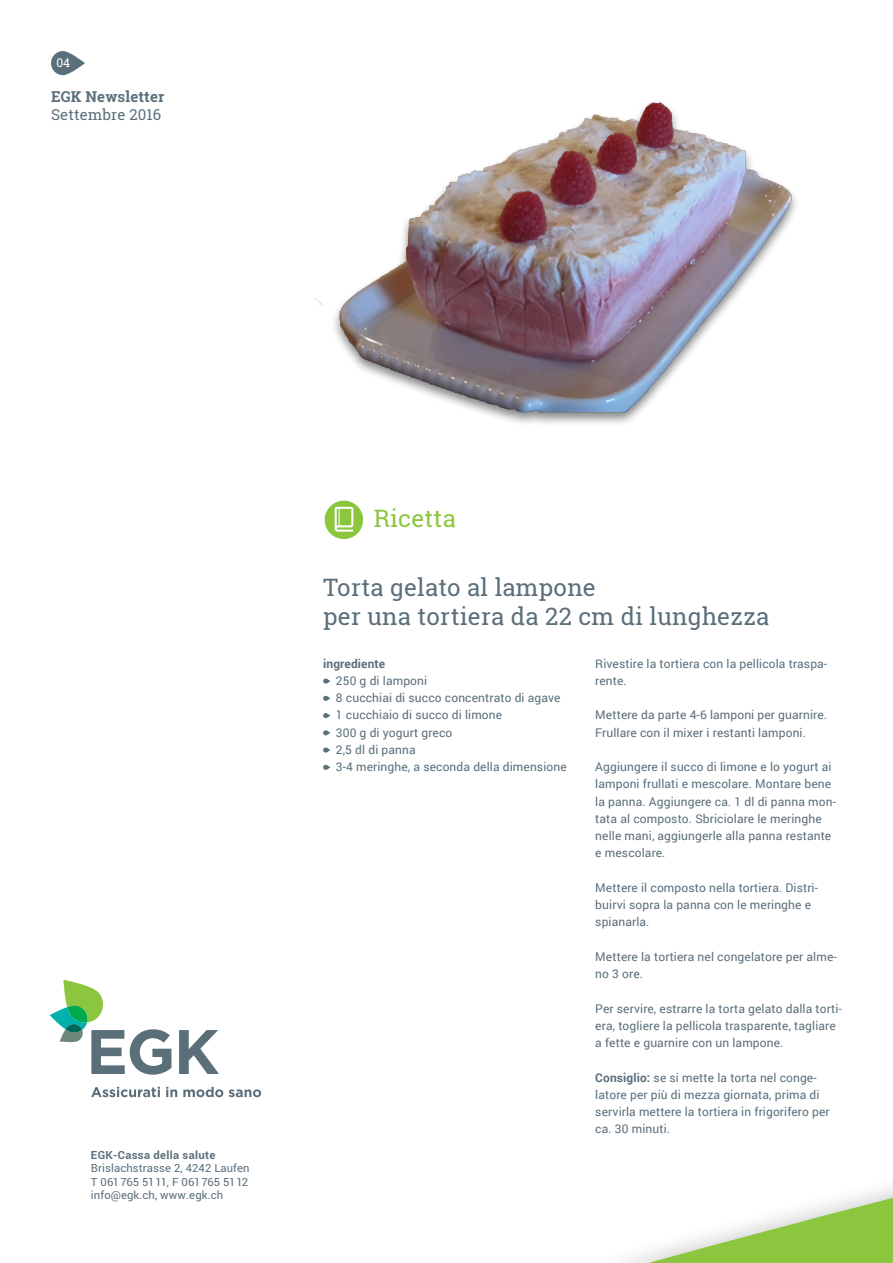
<style>
.page{position:relative;width:893px;height:1263px;background:#fff}
.page>*{position:absolute;margin:0;border:0;box-sizing:border-box;transform-origin:0 0}
.Lead{font:24px "Roboto Slab";letter-spacing:.01em;color:#5b6f7b}
.Lead-2{font:24px "Roboto Slab";letter-spacing:.01em;color:#8bc63e}
.t1{font:700 15px "Roboto Slab";letter-spacing:.01em;color:#5b6f7b}
.t2{font:15px "Roboto Slab";letter-spacing:.01em;color:#5b6f7b}
.Lauftext{font:12px/17.2px "Roboto";letter-spacing:.01em;color:#5b6f7b}
.Lauftext-2{font:700 12px "Roboto";letter-spacing:.01em;color:#5b6f7b}
.t3{font:12px "Roboto Slab";color:#fff}
.t4{font:11.25px/13.5px "Roboto";letter-spacing:.01em;color:#5b6f7b}
.s1{font-weight:700}
</style>
<div class="page">
<svg style="left:626px;top:1194px;width:267px;height:69px"></svg>
<img style="left:314px;top:102px;width:482px;height:322px">
<svg style="left:51px;top:51px;width:34px;height:24px"></svg>
<div style="left:325px;top:501px;width:38px;height:38px;background:#8bc63e;border-radius:50%"></div>
<svg style="left:335px;top:507px;width:18px;height:25px"></svg>
<svg style="left:91px;top:1087px;width:69px;height:10px"></svg>
<svg style="left:166px;top:1087px;width:11px;height:10px"></svg>
<svg style="left:183px;top:1087px;width:40px;height:10px"></svg>
<svg style="left:229px;top:1089px;width:32px;height:8px"></svg>
<svg style="left:50px;top:980px;width:121px;height:95px"></svg>
<svg style="left:179px;top:1030px;width:40px;height:44px"></svg>
<svg style="left:323px;top:678px;width:7px;height:6px"></svg>
<svg style="left:323px;top:696px;width:7px;height:5px"></svg>
<svg style="left:323px;top:713px;width:7px;height:5px"></svg>
<svg style="left:323px;top:730px;width:7px;height:5px"></svg>
<svg style="left:323px;top:747px;width:7px;height:6px"></svg>
<svg style="left:323px;top:765px;width:7px;height:5px"></svg>
<p class="t3" style="left:56px;top:54px;width:15px">04</p>
<p class="t1" style="left:51px;top:86px;width:115px">EGK Newsletter</p>
<p class="t2" style="left:51px;top:104px;width:112px">Settembre 2016</p>
<p class="t4" style="left:91px;top:1148px;width:160px"><span class="s1">EGK-Cassa della salute<br></span>Brislachstrasse 2, 4242 Laufen<br>T 061 765 5111, F 061 765 5112 info@egk.ch, www.egk.ch</p>
<p class="Lead-2" style="left:374px;top:502px;width:84px">Ricetta</p>
<p class="Lead" style="left:323px;top:571px;width:274px">Torta gelato al lampone</p>
<p class="Lead" style="left:323px;top:599px;width:448px">per una tortiera da 22 cm di lunghezza</p>
<p class="Lauftext-2" style="left:323px;top:655px;width:64px">ingrediente</p>
<p class="Lauftext" style="left:336px;top:671px;width:93px">250 g di lamponi</p>
<p class="Lauftext" style="left:336px;top:689px;width:226px">8 cucchiai di succo concentrato di agave</p>
<p class="Lauftext" style="left:336px;top:706px;width:168px">1 cucchiaio di succo di limone</p>
<p class="Lauftext" style="left:336px;top:723px;width:118px">300 g di yogurt greco</p>
<p class="Lauftext" style="left:336px;top:740px;width:81px">2,5 dl di panna</p>
<p class="Lauftext" style="left:336px;top:758px;width:232px">3-4 meringhe, a seconda della dimensione</p>
<p class="Lauftext" style="left:595px;top:654px;width:233px">Rivestire la tortiera con la pellicola traspa&shy;rente.</p>
<p class="Lauftext" style="left:595px;top:706px;width:233px">Mettere da parte 4-6 lamponi per guarnire.<br>Frullare con il mixer i restanti lamponi.</p>
<p class="Lauftext" style="left:595px;top:758px;width:242px">Aggiungere il succo di limone e lo yogurt ai lamponi frullati e mescolare. Montare bene la panna. Aggiungere ca. 1 dl di panna mon&shy;tata al composto. Sbriciolare le meringhe nelle mani, aggiungerle alla panna restante e mescolare.</p>
<p class="Lauftext" style="left:595px;top:878px;width:224px">Mettere il composto nella tortiera. Distri&shy;buirvi sopra la panna con le meringhe e spianarla.</p>
<p class="Lauftext" style="left:595px;top:947px;width:243px">Mettere la tortiera nel congelatore per alme&shy;no 3 ore.</p>
<p class="Lauftext" style="left:595px;top:999px;width:248px">Per servire, estrarre la torta gelato dalla torti&shy;era, togliere la pellicola trasparente, tagliare a fette e guarnire con un lampone.</p>
<p class="Lauftext" style="left:595px;top:1068px;width:236px"><span class="s1">Consiglio:</span> se si mette la torta nel conge&shy;latore per più di mezza giornata, prima di servirla mettere la tortiera in frigorifero per ca. 30 minuti.</p>
</div>
